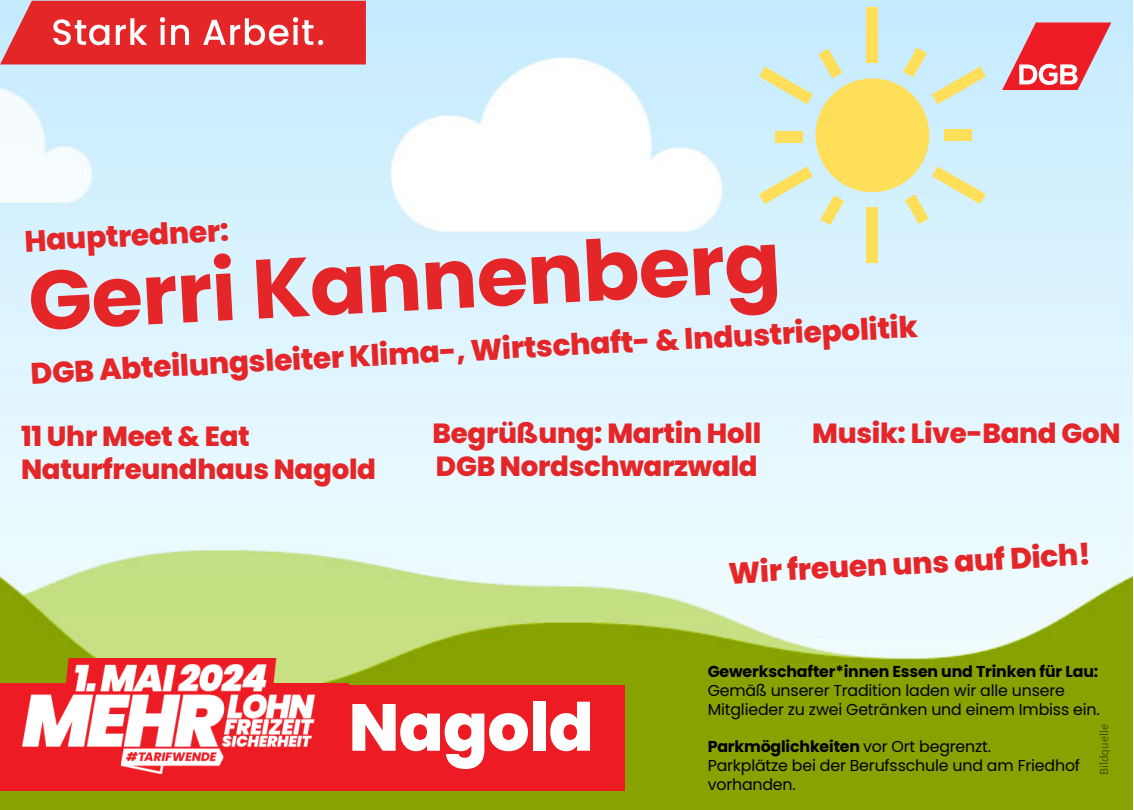
<style>
.page{position:relative;width:1134px;height:810px;background:#fff}
.page>*{position:absolute;margin:0;border:0;box-sizing:border-box;transform-origin:0 0}
.t1{font:700 83.7px "Poppins";color:#e52629}
.t2{font:800 66.3px "Poppins";letter-spacing:-.01em;color:#fff}
.t3{font:800 29.7px "Poppins";color:#e52629}
.t4{font:800 27.7px/33px "Poppins";letter-spacing:-.01em;color:#e52629}
.t5{font:15.8px/18.8px "Poppins";letter-spacing:-.01em;color:#000}
.t6{font:12px "Source Sans Pro";color:#000}
.s1{font-weight:700}
</style>
<div class="page">
<img style="left:0;top:1px;width:1133px;height:809px">
<svg style="left:1002px;top:22px;width:109px;height:68px;background:#e3727c"></svg>
<div style="left:0;top:685px;width:625px;height:106px;background:#ed1c24"></div>
<img style="left:0;top:658px;width:349px;height:117px">
<svg style="left:0;top:1px;width:366px;height:63px;background:#e64347"></svg>
<div style="left:867px;top:8px;width:11px;height:55px;background:#ffde59"></div>
<div style="left:867px;top:207px;width:11px;height:56px;background:#ffde59"></div>
<svg style="left:759px;top:48px;width:227px;height:177px;background:#e1e8c0"></svg>
<p class="t3" style="left:23px;top:220px;width:206px;rotate:-3deg">Hauptredner:</p>
<p class="t1" style="left:25px;top:243px;width:755px;rotate:-3deg">Gerri Kannenberg</p>
<p class="t3" style="left:30px;top:353px;width:890px;rotate:-3deg">DGB Abteilungsleiter Klima-, Wirtschaft- &amp; Industriepolitik</p>
<p class="t4" style="left:21px;top:420px;width:230px">11 Uhr Meet &amp; Eat</p>
<p class="t4" style="left:21px;top:453px;width:357px">Naturfreundhaus Nagold</p>
<p class="t4" style="left:432px;top:417px;width:330px">Begrüßung: Martin Holl<br>DGB Nordschwarzwald</p>
<h3 class="t4" style="left:812px;top:417px;width:310px">Musik: Live-Band GoN</h3>
<p class="t3" style="left:727px;top:552px;width:364px;rotate:-3deg">Wir freuen uns auf Dich!</p>
<p class="t2" style="left:349px;top:681px;width:247px">Nagold</p>
<p class="t5" style="left:708px;top:662px;width:394px"><span class="s1">Gewerkschafter*innen Essen und Trinken für Lau:<br></span>Gemäß unserer Tradition laden wir alle unsere<br>Mitglieder zu zwei Getränken und einem Imbiss ein.</p>
<h3 class="t5" style="left:708px;top:737px;width:374px"><span class="s1">Parkmöglichkeiten</span> vor Ort begrenzt.<br>Parkplätze bei der Berufsschule und am Friedhof vorhanden.</h3>
<p class="t6" style="left:1096px;top:775px;width:52px;rotate:-90deg">Bildquelle</p>
</div>
